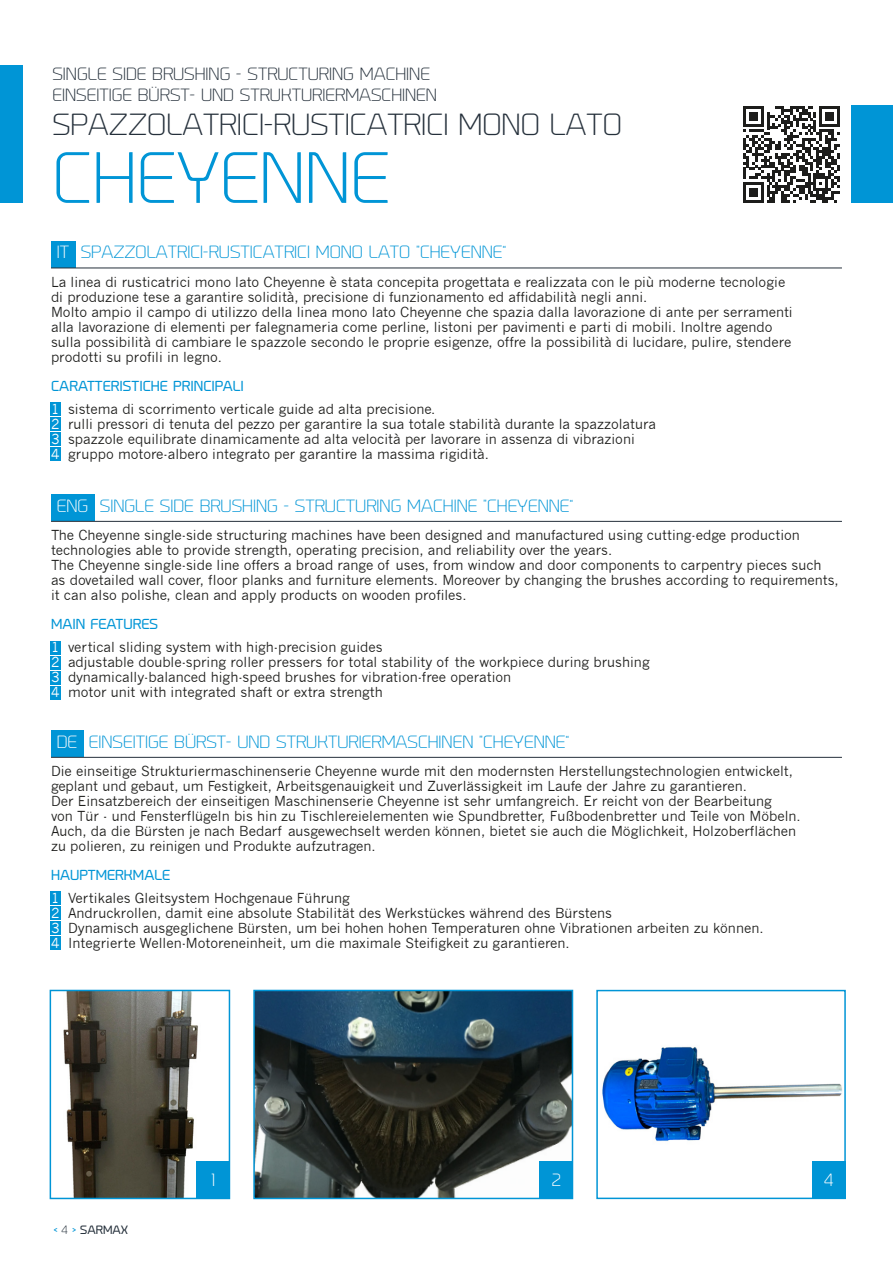
<style>
.page{position:relative;width:893px;height:1263px;background:#fff}
.page>*{position:absolute;margin:0;border:0;box-sizing:border-box;transform-origin:0 0}
.t1{font:300 67.5px "Prime";color:#0095d6}
.t2{font:300 28.5px "Prime";color:#25303b}
.t3{font:300 16.5px "Prime";color:#0095d6}
.t4{font:300 16.5px/21px "Prime";color:#25303b}
.t5{font:300 16.5px "Prime";color:#fff}
.t6{font:13.5px/15px "News Gothic";color:#1d1d1b}
.t7{font:13.5px "Prime";color:#0095d6}
.t8{font:11.25px "Prime";color:#25303b}
.s1{color:#fff}
.s2{color:#0095d6}
.s3{font-weight:300}
</style>
<div class="page">
<div style="left:50px;top:402px;width:11px;height:14px;background:#0095d6"></div>
<div style="left:50px;top:641px;width:11px;height:13px;background:#0095d6"></div>
<div style="left:50px;top:891px;width:11px;height:14px;background:#0095d6"></div>
<div style="left:50px;top:432px;width:11px;height:14px;background:#0095d6"></div>
<div style="left:50px;top:671px;width:11px;height:13px;background:#0095d6"></div>
<div style="left:50px;top:921px;width:11px;height:14px;background:#0095d6"></div>
<div style="left:50px;top:417px;width:11px;height:14px;background:#0095d6"></div>
<div style="left:50px;top:656px;width:11px;height:13px;background:#0095d6"></div>
<div style="left:50px;top:906px;width:11px;height:14px;background:#0095d6"></div>
<div style="left:50px;top:447px;width:11px;height:13px;background:#0095d6"></div>
<div style="left:50px;top:686px;width:11px;height:13px;background:#0095d6"></div>
<div style="left:50px;top:936px;width:11px;height:14px;background:#0095d6"></div>
<div style="left:0;top:65px;width:23px;height:138px;background:#0095d6"></div>
<div style="left:51px;top:241px;width:25px;height:27px;background:#0095d6"></div>
<hr style="left:51px;top:268px;width:791px;height:1px;background:#25303b">
<div style="left:51px;top:495px;width:43px;height:26px;background:#0095d6"></div>
<hr style="left:51px;top:521px;width:791px;height:1px;background:#25303b">
<div style="left:51px;top:730px;width:32px;height:27px;background:#0095d6"></div>
<hr style="left:51px;top:757px;width:791px;height:1px;background:#25303b">
<div style="left:851px;top:106px;width:42px;height:97px;background:#0095d6"></div>
<svg style="left:743px;top:106px;width:97px;height:97px"></svg>
<img style="left:256px;top:993px;width:314px;height:203px">
<div style="left:253px;top:990px;width:320px;height:209px;border:2px solid #0095d6"></div>
<div style="left:540px;top:1161px;width:33px;height:38px;background:#0095d6"></div>
<img style="left:602px;top:1046px;width:240px;height:95px">
<div style="left:596px;top:990px;width:250px;height:209px;border:2px solid #0095d6"></div>
<div style="left:812px;top:1161px;width:34px;height:38px;background:#0095d6"></div>
<img style="left:63px;top:993px;width:135px;height:203px">
<div style="left:50px;top:990px;width:180px;height:209px;border:2px solid #0095d6"></div>
<div style="left:197px;top:1161px;width:33px;height:38px;background:#0095d6"></div>
<p class="t4" style="left:52px;top:64px;width:386px">SINGLE SIDE BRUSHING - STRUCTURING MACHINE<br>EINSEITIGE BÜRST- UND STRUKTURIERMASCHINEN</p>
<h2 class="t2" style="left:52px;top:109px;width:571px">SPAZZOLATRICI-RUSTICATRICI MONO LATO</h2>
<h1 class="t1" style="left:52px;top:140px;width:339px">CHEYENNE</h1>
<p class="t3" style="left:57px;top:243px;width:451px"><span class="s1">IT</span> SPAZZOLATRICI-RUSTICATRICI MONO LATO “CHEYENNE”</p>
<p class="t6" style="left:51px;top:275px;width:743px">La linea di rusticatrici mono lato Cheyenne è stata concepita progettata e realizzata con le più moderne tecnologie di produzione tese a garantire solidità, precisione di funzionamento ed affidabilità negli anni.<br>Molto ampio il campo di utilizzo della linea mono lato Cheyenne che spazia dalla lavorazione di ante per serramenti alla lavorazione di elementi per falegnameria come perline, listoni per pavimenti e parti di mobili. Inoltre agendo sulla possibilità di cambiare le spazzole secondo le proprie esigenze, offre la possibilità di lucidare, pulire, stendere prodotti su profili in legno.</p>
<p class="t7" style="left:51px;top:377px;width:194px">CARATTERISTICHE PRINCIPALI</p>
<p class="t6" style="left:51px;top:402px;width:607px"><span class="s1">1</span> sistema di scorrimento verticale guide ad alta precisione.<br><span class="s1">2</span> rulli pressori di tenuta del pezzo per garantire la sua totale stabilità durante la spazzolatura <span class="s1">3</span> spazzole equilibrate dinamicamente ad alta velocità per lavorare in assenza di vibrazioni<br><span class="s1">4</span> gruppo motore-albero integrato per garantire la massima rigidità.</p>
<p class="t3" style="left:57px;top:497px;width:518px"><span class="s1">ENG</span> SINGLE SIDE BRUSHING - STRUCTURING MACHINE “CHEYENNE”</p>
<p class="t6" style="left:51px;top:528px;width:789px">The Cheyenne single-side structuring machines have been designed and manufactured using cutting-edge production technologies able to provide strength, operating precision, and reliability over the years.<br>The Cheyenne single-side line offers a broad range of uses, from window and door components to carpentry pieces such as dovetailed wall cover, floor planks and furniture elements. Moreover by changing the brushes according to requirements, it can also polishe, clean and apply products on wooden profiles.</p>
<p class="t7" style="left:51px;top:616px;width:109px">MAIN FEATURES</p>
<p class="t6" style="left:51px;top:640px;width:600px"><span class="s1">1</span> vertical sliding system with high-precision guides<br><span class="s1">2</span> adjustable double-spring roller pressers for total stability of the workpiece during brushing <span class="s1">3</span> dynamically-balanced high-speed brushes for vibration-free operation<br><span class="s1">4</span> motor unit with integrated shaft or extra strength</p>
<p class="t3" style="left:57px;top:732px;width:514px"><span class="s1">DE</span> EINSEITIGE BÜRST- UND STRUKTURIERMASCHINEN “CHEYENNE”</p>
<p class="t6" style="left:51px;top:764px;width:751px">Die einseitige Strukturiermaschinenserie Cheyenne wurde mit den modernsten Herstellungstechnologien entwickelt, geplant und gebaut, um Festigkeit, Arbeitsgenauigkeit und Zuverlässigkeit im Laufe der Jahre zu garantieren.<br>Der Einsatzbereich der einseitigen Maschinenserie Cheyenne ist sehr umfangreich. Er reicht von der Bearbeitung<br>von Tür - und Fensterflügeln bis hin zu Tischlereielementen wie Spundbretter, Fußbodenbretter und Teile von Möbeln.<br>Auch, da die Bürsten je nach Bedarf ausgewechselt werden können, bietet sie auch die Möglichkeit, Holzoberflächen zu polieren, zu reinigen und Produkte aufzutragen.</p>
<p class="t7" style="left:51px;top:867px;width:121px">HAUPTMERKMALE</p>
<p class="t6" style="left:51px;top:891px;width:714px"><span class="s1">1</span> Vertikales Gleitsystem Hochgenaue Führung<br><span class="s1">2</span> Andruckrollen, damit eine absolute Stabilität des Werkstückes während des Bürstens<br><span class="s1">3</span> Dynamisch ausgeglichene Bürsten, um bei hohen hohen Temperaturen ohne Vibrationen arbeiten zu können.<br><span class="s1">4</span> Integrierte Wellen-Motoreneinheit, um die maximale Steifigkeit zu garantieren.</p>
<p class="t8" style="left:54px;top:1223px;width:76px"><span class="s2">&lt;</span> <span class="s3">4</span> <span class="s2">&gt;</span> SARMAX</p>
<p class="t5" style="left:211px;top:1171px;width:5px">1</p>
<p class="t5" style="left:552px;top:1171px;width:11px">2</p>
<p class="t5" style="left:824px;top:1171px;width:11px">4</p>
</div>
